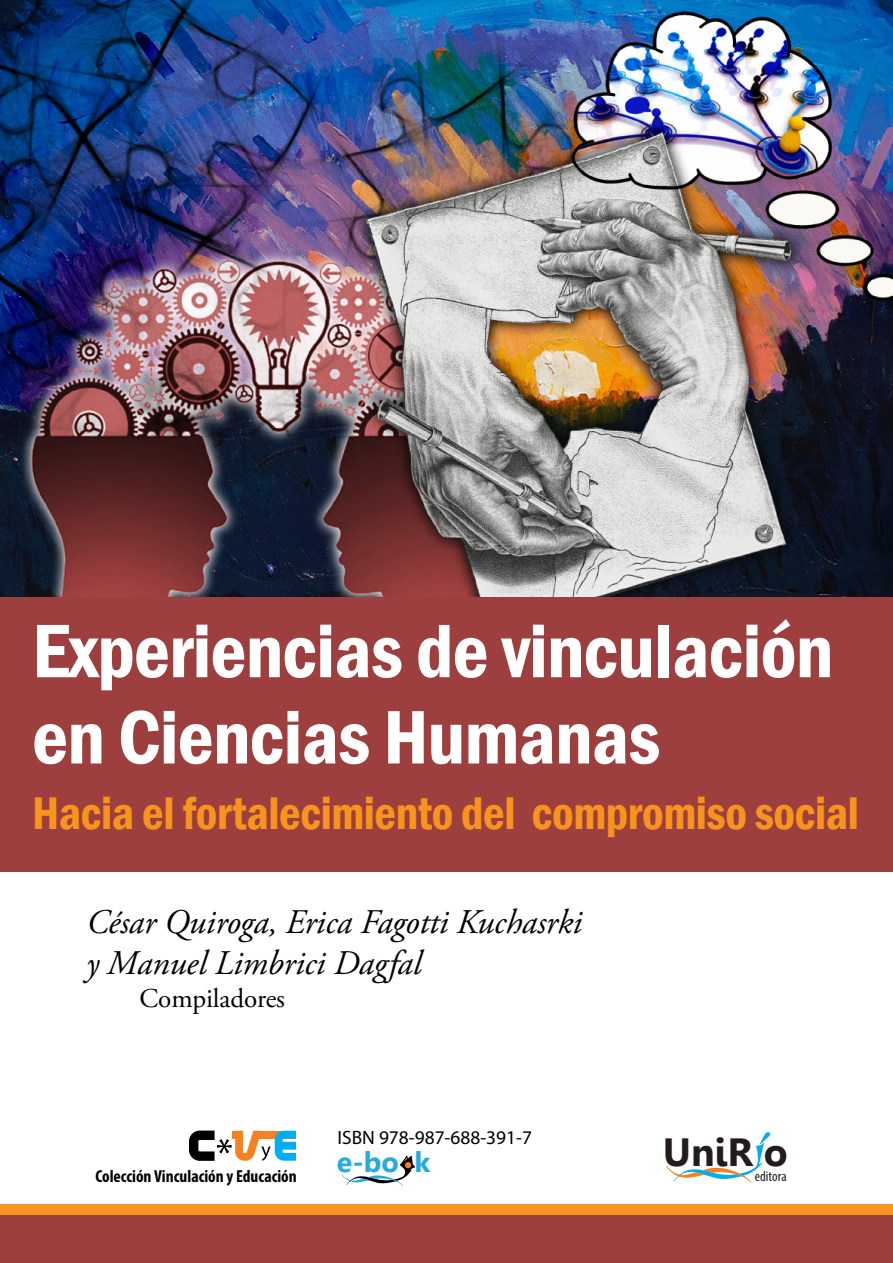
<style>
.page{position:relative;width:893px;height:1263px;background:#fff}
.page>*{position:absolute;margin:0;border:0;box-sizing:border-box;transform-origin:0 0}
.t1{font:600 condensed 78.45px/86.2px "Franklin Gothic";letter-spacing:-.01em;color:#fff}
.t2{font:600 condensed 47.1px "Franklin Gothic";letter-spacing:-.01em;color:#f7941e}
.t3{font:700 39.3px "Leelawadee";color:#221c1d}
.t4{font:italic 34.5px/41.4px "Adobe Garamond Pro";letter-spacing:-.005em;color:#000}
.t5{font:700 28.5px "Leelawadee";color:#27aae1}
.t6{font:27.15px "Adobe Garamond Pro";letter-spacing:-.005em;color:#000}
.t7{font:19.35px "Myriad Pro";color:#000}
.t8{font:700 condensed 17.4px "Myriad Pro";color:#000}
.t9{font:condensed 14.4px "Myriad Pro";color:#221c1d}
</style>
<div class="page">
<div style="left:0;top:1204px;width:893px;height:49px;background:#f7941e"></div>
<div style="left:0;top:1215px;width:893px;height:48px;background:#9d3f3f"></div>
<div style="left:0;top:0;width:893px;height:872px;background:#9d3f3f"></div>
<svg style="left:341px;top:1155px;width:74px;height:31px"></svg>
<svg style="left:666px;top:1132px;width:104px;height:50px"></svg>
<svg style="left:189px;top:1130px;width:107px;height:31px"></svg>
<img style="left:0;top:0;width:893px;height:596px">
<h1 class="t1" style="left:32px;top:607px;width:803px">Experiencias de vinculación en Ciencias Humanas</h1>
<h2 class="t2" style="left:32px;top:782px;width:828px">Hacia el fortalecimiento del compromiso social</h2>
<p class="t4" style="left:86px;top:902px;width:497px">César Quiroga, Erica Fagotti Kuchasrki y Manuel Limbrici Dagfal</p>
<p class="t6" style="left:140px;top:982px;width:147px">Compiladores</p>
<p class="t8" style="left:95px;top:1165px;width:203px">Colección Vinculación y Educación</p>
<p class="t7" style="left:337px;top:1125px;width:196px">ISBN 978-987-688-391-7</p>
<p class="t3" style="left:663px;top:1129px;width:127px">UniR o</p>
<p class="t9" style="left:755px;top:1168px;width:33px">editora</p>
<p class="t5" style="left:337px;top:1146px;width:95px">e-bo k</p>
</div>
